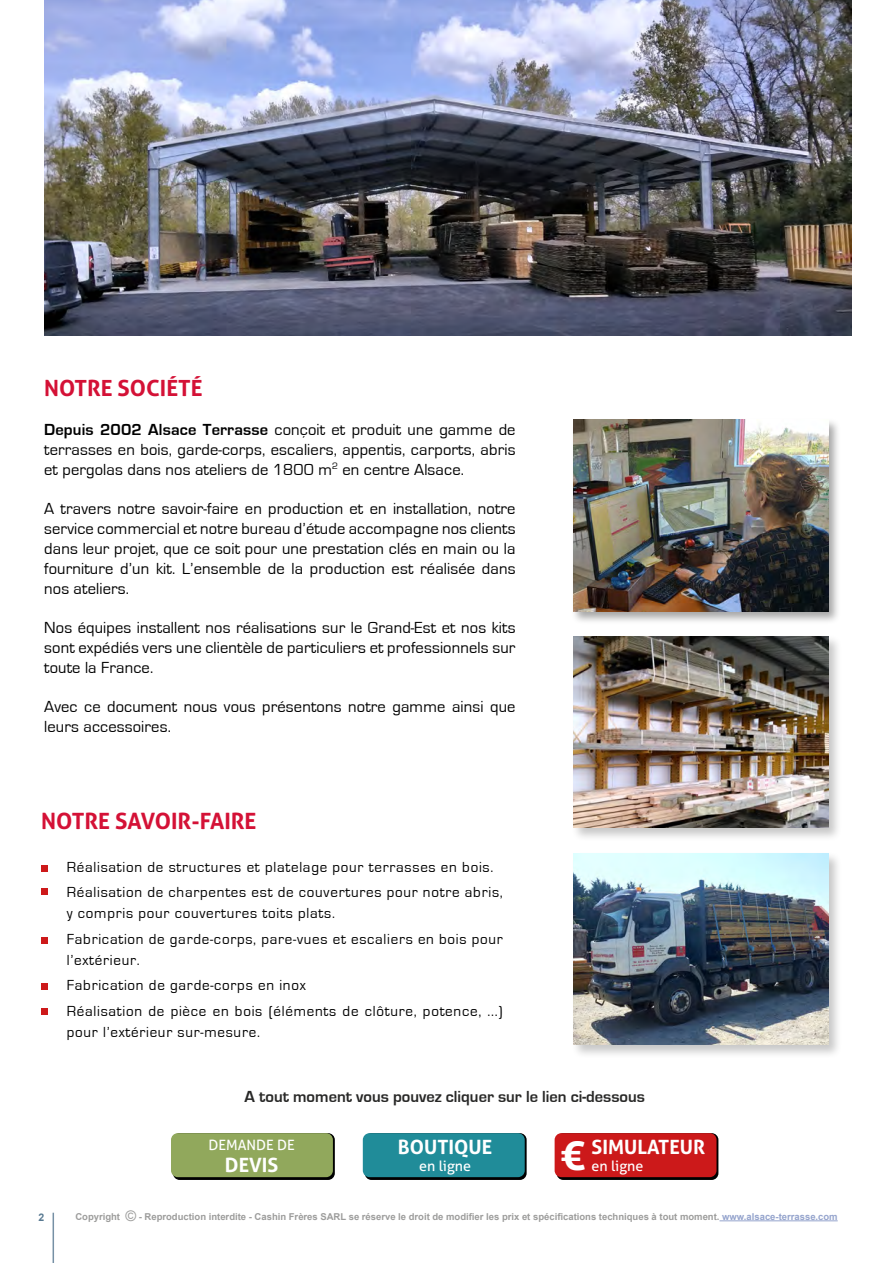
<style>
.page{position:relative;width:893px;height:1263px;background:#fff}
.page>*{position:absolute;margin:0;border:0;box-sizing:border-box;transform-origin:0 0}
.t1{font:700 40.35px "Aller";color:#fff}
.t2{font:700 22.5px "Aller";color:#d41136}
.t3{font:700 22.35px "Aller";color:#d41136}
.t4{font:700 19.65px "Aller";color:#fff}
.t5{font:16.5px/19.8px "Eurostile";letter-spacing:.01em;color:#000;text-align:justify}
.t6{font:700 16.5px "Eurostile";color:#282827}
.t7{font:15px/25.5px "Eurostile";letter-spacing:.05em;color:#000}
.t8{font:14.25px "Aller";color:#fff}
.t9{font:700 10.5px "Arial";color:#587991}
.t10{font:700 9.45px "Arial";color:#9d9d9c}
.s1{font-weight:700}
.s2{font-weight:400;font-size:14.55px}
.s3{color:#95a4cd}
</style>
<div class="page">
<hr style="left:53px;top:1213px;width:1px;height:50px;background:#7690a5">
<hr style="left:719px;top:1220px;width:119px;height:1px;background:#95a4cd">
<div style="left:571px;top:418px;width:270px;height:206px;background:#000;opacity:.35"></div>
<img style="left:573px;top:420px;width:255px;height:191px">
<img style="left:44px;top:0;width:807px;height:336px">
<div style="left:571px;top:634px;width:271px;height:208px;background:#000;opacity:.22"></div>
<img style="left:573px;top:637px;width:255px;height:191px">
<div style="left:571px;top:851px;width:271px;height:208px;background:#000;opacity:.22"></div>
<img style="left:573px;top:853px;width:255px;height:192px">
<div style="left:41px;top:1008px;width:7px;height:6px;background:#cd191a"></div>
<div style="left:41px;top:983px;width:7px;height:6px;background:#cd191a"></div>
<div style="left:41px;top:937px;width:7px;height:6px;background:#cd191a"></div>
<div style="left:41px;top:889px;width:7px;height:6px;background:#cd191a"></div>
<div style="left:41px;top:865px;width:7px;height:6px;background:#cd191a"></div>
<svg style="left:556px;top:1133px;width:162px;height:47px"></svg>
<div style="left:555px;top:1133px;width:161px;height:44px;background:#cc191a;border-radius:7px"></div>
<svg style="left:173px;top:1133px;width:162px;height:47px"></svg>
<div style="left:171px;top:1133px;width:162px;height:44px;background:#91a85c;border-radius:7px"></div>
<svg style="left:365px;top:1133px;width:162px;height:47px"></svg>
<div style="left:363px;top:1133px;width:162px;height:44px;background:#208c99;border-radius:7px"></div>
<h3 class="t3" style="left:44px;top:375px;width:160px">NOTRE SOCIÉTÉ</h3>
<p class="t5" style="left:44px;top:420px;width:473px"><span class="s1">Depuis 2002 Alsace Terrasse</span> conçoit et produit une gamme de terrasses en bois, garde-corps, escaliers, appentis, carports, abris et pergolas dans nos ateliers de 1800 m<sup>2</sup> en centre Alsace.</p>
<p class="t5" style="left:44px;top:499px;width:473px">A travers notre savoir-faire en production et en installation, notre service commercial et notre bureau d’étude accompagne nos clients dans leur projet, que ce soit pour une prestation clés en main ou la fourniture d’un kit. L’ensemble de la production est réalisée dans nos ateliers.</p>
<p class="t5" style="left:44px;top:618px;width:473px">Nos équipes installent nos réalisations sur le Grand-Est et nos kits sont expédiés vers une clientèle de particuliers et professionnels sur toute la France.</p>
<p class="t5" style="left:44px;top:697px;width:473px">Avec ce document nous vous présentons notre gamme ainsi que leurs accessoires.</p>
<h2 class="t2" style="left:41px;top:807px;width:217px">NOTRE SAVOIR-FAIRE</h2>
<p class="t7" style="left:67px;top:854px;width:437px">Réalisation de structures et platelage pour terrasses en bois.<br>Réalisation de charpentes est de couvertures pour notre abris,</p>
<p class="t7" style="left:67px;top:901px;width:437px">y compris pour couvertures toits plats.<br>Fabrication de garde-corps, pare-vues et escaliers en bois pour</p>
<p class="t7" style="left:67px;top:947px;width:437px">l’extérieur.<br>Fabrication de garde-corps en inox<br>Réalisation de pièce en bois (éléments de clôture, potence, ...)</p>
<p class="t7" style="left:67px;top:1019px;width:195px">pour l’extérieur sur-mesure.</p>
<p class="t6" style="left:245px;top:1087px;width:402px">A tout moment vous pouvez cliquer sur le lien ci-dessous</p>
<p class="t9" style="left:38px;top:1210px;width:7px">2</p>
<p class="t8" style="left:208px;top:1136px;width:88px">DEMANDE DE</p>
<p class="t4" style="left:225px;top:1152px;width:55px">DEVIS</p>
<p class="t4" style="left:398px;top:1135px;width:96px">BOUTIQUE</p>
<p class="t8" style="left:419px;top:1157px;width:53px">en ligne</p>
<p class="t4" style="left:591px;top:1135px;width:115px">SIMULATEUR</p>
<h1 class="t1" style="left:561px;top:1130px;width:26px">€</h1>
<p class="t8" style="left:591px;top:1157px;width:53px">en ligne</p>
<p class="t10" style="left:75px;top:1210px;width:764px">Copyright <span class="s2">©</span> - Reproduction interdite - Cashin Frères SARL se réserve le droit de modifier les prix et spécifications techniques à tout moment. <span class="s3">www.alsace-terrasse.com</span></p>
</div>
